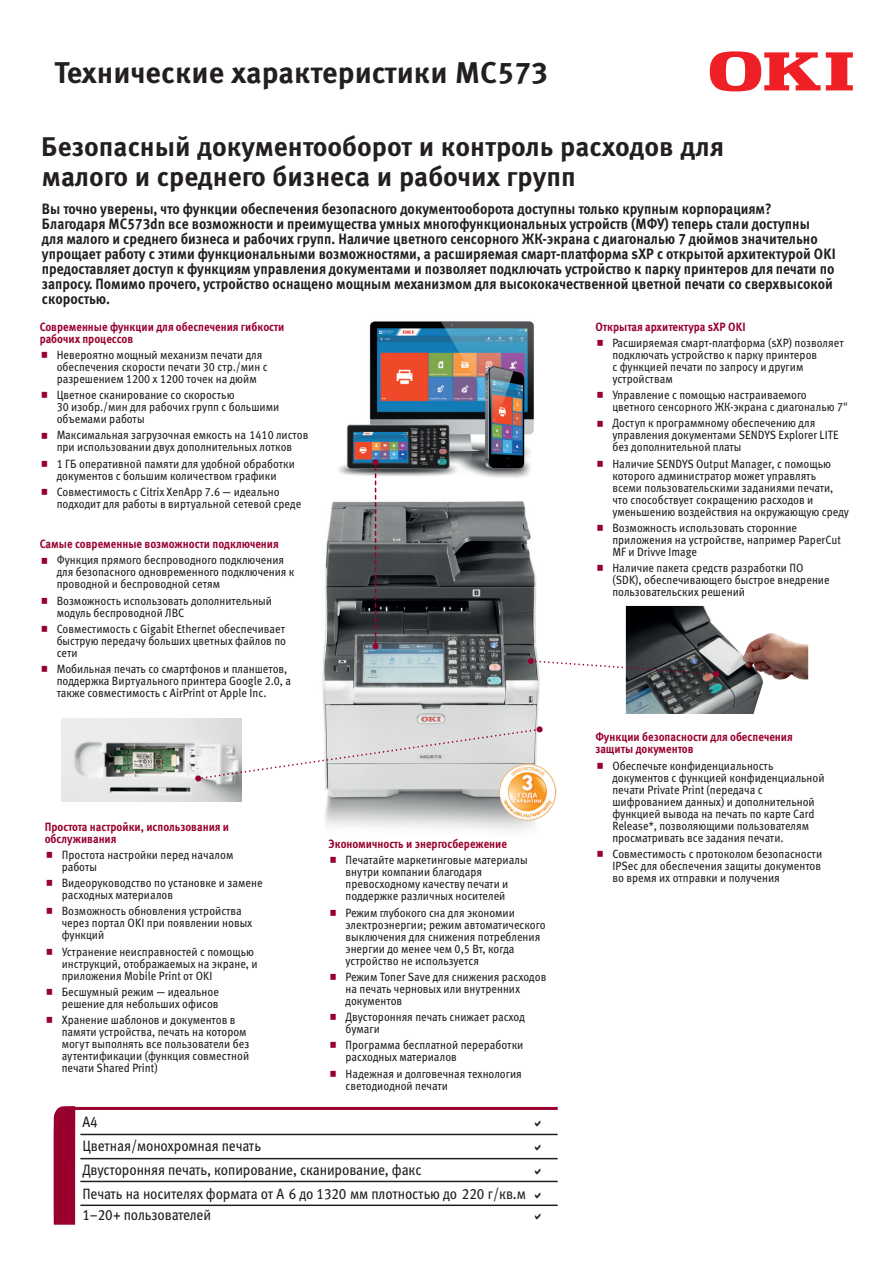
<style>
.page{position:relative;width:893px;height:1263px;background:#fff}
.page>*{position:absolute;margin:0;border:0;box-sizing:border-box;transform-origin:0 0}
.t1{font:700 30px "Meta Pro";color:#231f20}
.t2{font:700 27px "Meta Pro";color:#231f20}
.t3{font:700 15px/15px "Meta Pro";color:#231f20;scale:.9 1}
.t4{font:15px/24px "Meta Pro";letter-spacing:-.01em;color:#231f20;scale:.9 1}
.t5{font:12px/12px "Meta Pro";color:#231f20;scale:.9 1}
.t6{font:700 12px/12px "Meta Pro";color:#98012d;scale:.9 1}
.s1{font-family:"Meta Bold LFC";font-weight:400}
.s2{font-family:"Meta Book LFC"}
</style>
<div class="page">
<svg style="left:710px;top:51px;width:143px;height:40px"></svg>
<img style="left:322px;top:501px;width:221px;height:330px">
<img style="left:499px;top:762px;width:59px;height:59px;border-radius:29px">
<img style="left:76px;top:718px;width:165px;height:83px">
<img style="left:338px;top:321px;width:196px;height:157px">
<img style="left:626px;top:606px;width:182px;height:108px">
<svg style="left:373px;top:459px;width:6px;height:190px"></svg>
<svg style="left:528px;top:658px;width:191px;height:19px"></svg>
<hr style="left:63px;top:1107px;width:495px;height:3px;background:#98012d">
<hr style="left:80px;top:1134px;width:478px;height:1px;background:#231f20">
<hr style="left:80px;top:1158px;width:478px;height:1px;background:#231f20">
<hr style="left:80px;top:1181px;width:478px;height:1px;background:#231f20">
<hr style="left:80px;top:1204px;width:478px;height:2px;background:#231f20">
<svg style="left:198px;top:728px;width:343px;height:52px"></svg>
<svg style="left:536px;top:726px;width:7px;height:7px"></svg>
<div style="left:195px;top:775px;width:6px;height:7px;background:#98012d;border-radius:50%"></div>
<svg style="left:53px;top:718px;width:23px;height:507px"></svg>
<h1 class="t1" style="left:54px;top:60px;width:495px">Технические характеристики MC<span class="s1">573</span></h1>
<h2 class="t2" style="left:41px;top:135px;width:684px">Безопасный документооборот и контроль расходов для</h2>
<h2 class="t2" style="left:42px;top:166px;width:535px">малого и среднего бизнеса и рабочих групп</h2>
<p class="t3" style="left:42px;top:202px;width:883px">Вы точно уверены, что функции обеспечения безопасного документооборота доступны только крупным корпорациям?<br>Благодаря MC<span class="s1">573</span>dn все возможности и преимущества умных многофункциональных устройств (МФУ) теперь стали доступны<br>для малого и среднего бизнеса и рабочих групп. Наличие цветного сенсорного ЖК-экрана с диагональю <span class="s1">7</span> дюймов значительно упрощает работу с этими функциональными возможностями, а расширяемая смарт-платформа sXP с открытой архитектурой OKI предоставляет доступ к функциям управления документами и позволяет подключать устройство к парку принтеров для печати по запросу. Помимо прочего, устройство оснащено мощным механизмом для высококачественной цветной печати со сверхвысокой скоростью.</p>
<p class="t6" style="left:595px;top:322px;width:168px">Открытая архитектура sXP OKI</p>
<p class="t5" style="left:612px;top:338px;width:259px">Расширяемая смарт-платформа (sXP) позволяет подключать устройство к парку принтеров<br>с функцией печати по запросу и другим устройствам</p>
<p class="t5" style="left:612px;top:390px;width:263px">Управление с помощью настраиваемого цветного сенсорного ЖК-экрана с диагональю <span class="s2">7</span>"</p>
<p class="t5" style="left:612px;top:418px;width:253px">Доступ к программному обеспечению для управления документами SENDYS Explorer LITE без дополнительной платы</p>
<p class="t5" style="left:612px;top:459px;width:265px">Наличие SENDYS Output Manager, с помощью которого администратор может управлять<br>всеми пользовательскими заданиями печати, что способствует сокращению расходов и уменьшению воздействия на окружающую среду</p>
<p class="t5" style="left:612px;top:523px;width:255px">Возможность использовать сторонние приложения на устройстве, например PaperCut<br>MF и Drivve Image</p>
<p class="t5" style="left:612px;top:563px;width:243px">Наличие пакета средств разработки ПО (SDK), обеспечивающего быстрое внедрение пользовательских решений</p>
<p class="t6" style="left:40px;top:322px;width:273px">Современные функции для обеспечения гибкости рабочих процессов</p>
<p class="t5" style="left:57px;top:350px;width:236px">Невероятно мощный механизм печати для обеспечения скорости печати <span class="s2">30</span> стр./мин с разрешением <span class="s2">1200</span> x <span class="s2">1200</span> точек на дюйм</p>
<p class="t5" style="left:57px;top:390px;width:249px">Цветное сканирование со скоростью<br><span class="s2">30</span> изобр./мин для рабочих групп с большими объемами работы</p>
<p class="t5" style="left:57px;top:430px;width:281px">Максимальная загрузочная емкость на <span class="s2">1410</span> листов при использовании двух дополнительных лотков</p>
<p class="t5" style="left:57px;top:459px;width:266px"><span class="s2">1</span> ГБ оперативной памяти для удобной обработки документов с большим количеством графики</p>
<p class="t5" style="left:57px;top:487px;width:273px">Совместимость с Citrix XenApp <span class="s2">7</span>.<span class="s2">6</span> — идеально подходит для работы в виртуальной сетевой среде</p>
<p class="t6" style="left:40px;top:539px;width:267px">Самые современные возможности подключения</p>
<p class="t5" style="left:57px;top:555px;width:266px">Функция прямого беспроводного подключения для безопасного одновременного подключения к проводной и беспроводной сетям</p>
<p class="t5" style="left:57px;top:596px;width:241px">Возможность использовать дополнительный модуль беспроводной ЛВС</p>
<p class="t5" style="left:57px;top:624px;width:256px;text-align:justify">Совместимость с Gigabit Ethernet обеспечивает быструю передачу больших цветных файлов по сети</p>
<p class="t5" style="left:57px;top:664px;width:262px">Мобильная печать со смартфонов и планшетов, поддержка Виртуального принтера Google <span class="s2">2</span>.<span class="s2">0</span>, а также совместимость с AirPrint от Apple Inc.</p>
<p class="t6" style="left:45px;top:821px;width:206px">Простота настройки, использования и обслуживания</p>
<p class="t5" style="left:62px;top:850px;width:192px">Простота настройки перед началом работы</p>
<p class="t5" style="left:62px;top:878px;width:225px">Видеоруководство по установке и замене расходных материалов</p>
<p class="t5" style="left:62px;top:906px;width:213px">Возможность обновления устройства через портал OKI при появлении новых функций</p>
<p class="t5" style="left:62px;top:946px;width:219px">Устранение неисправностей с помощью инструкций, отображаемых на экране, и приложения Mobile Print от OKI</p>
<p class="t5" style="left:62px;top:987px;width:176px">Бесшумный режим — идеальное решение для небольших офисов</p>
<p class="t5" style="left:62px;top:1015px;width:210px">Хранение шаблонов и документов в памяти устройства, печать на котором могут выполнять все пользователи без аутентификации (функция совместной печати Shared Print)</p>
<p class="t6" style="left:329px;top:839px;width:200px">Экономичность и энергосбережение</p>
<p class="t5" style="left:346px;top:855px;width:204px">Печатайте маркетинговые материалы внутри компании благодаря превосходному качеству печати и поддержке различных носителей</p>
<p class="t5" style="left:346px;top:907px;width:224px">Режим глубокого сна для экономии электроэнергии; режим автоматического выключения для снижения потребления энергии до менее чем <span class="s2">0</span>,<span class="s2">5</span> Вт, когда устройство не используется</p>
<p class="t5" style="left:346px;top:972px;width:225px">Режим Toner Save для снижения расходов на печать черновых или внутренних документов</p>
<p class="t5" style="left:346px;top:1012px;width:201px">Двусторонняя печать снижает расход бумаги</p>
<p class="t5" style="left:346px;top:1040px;width:199px">Программа бесплатной переработки расходных материалов</p>
<p class="t5" style="left:346px;top:1068px;width:197px">Надежная и долговечная технология светодиодной печати</p>
<p class="t4" style="left:82px;top:1111px;width:494px">A<span class="s2">4<br></span>Цветная/монохромная печать<br>Двусторонняя печать, копирование, сканирование, факс<br>Печать на носителях формата от A <span class="s2">6</span> до <span class="s2">1320</span> мм плотностью до <span class="s2">220</span> г/кв.м</p>
<p class="t4" style="left:82px;top:1204px;width:145px"><span class="s2">1</span>–<span class="s2">20</span>+ пользователей</p>
<p class="t6" style="left:595px;top:732px;width:221px">Функции безопасности для обеспечения защиты документов</p>
<p class="t5" style="left:612px;top:760px;width:237px">Обеспечьте конфиденциальность документов с функцией конфиденциальной печати Private Print (передача с шифрованием данных) и дополнительной функцией вывода на печать по карте Card Release*, позволяющими пользователям просматривать все задания печати.</p>
<p class="t5" style="left:612px;top:849px;width:235px;text-align:justify">Совместимость с протоколом безопасности IPSec для обеспечения защиты документов во время их отправки и получения</p>
</div>
